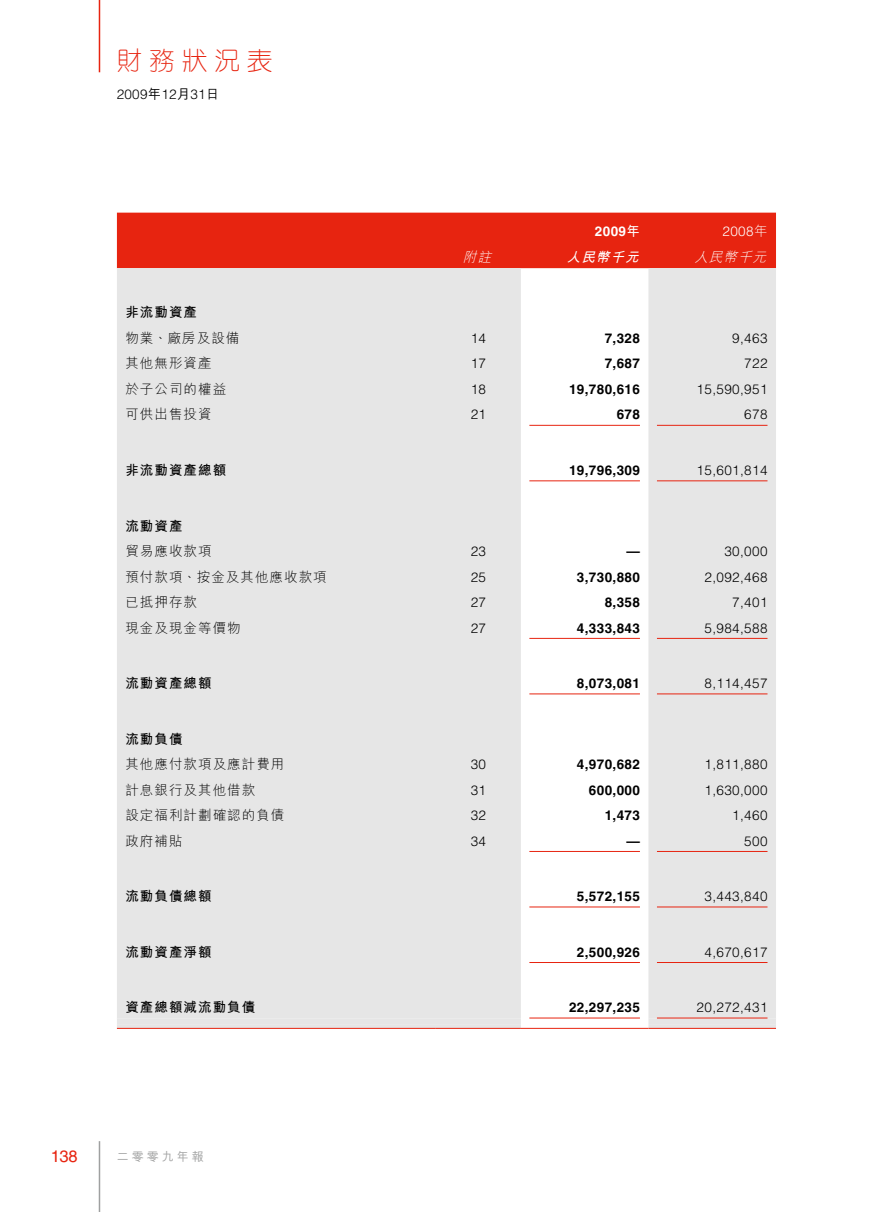
<style>
.page{position:relative;width:893px;height:1212px;background:#fff}
.page>*{position:absolute;margin:0;border:0;box-sizing:border-box;transform-origin:0 0}
.Body_text{font:300 25.5px "M Yuen HK";letter-spacing:.28em;color:#e72410}
.t1{font:16.5px "Helvetica LT Std";color:#e72410}
.Body_text-2{font:300 13.5px "Helvetica LT Std";letter-spacing:.03em;color:#000}
.Body_text-3{font:700 13.5px "Helvetica LT Std";letter-spacing:.03em;color:#000}
.Body_text-4{font:300 13.5px "M Hei HK";letter-spacing:.08em;color:#000}
.Body_text-5{font:700 13.5px "M Hei HK";letter-spacing:.08em;color:#000}
.Body_text-6{font:italic 300 13.5px "M Hei HK";color:#fff}
.Body_text-7{font:700 13.5px "Helvetica LT Std";color:#fff}
.Body_text-8{font:300 13.5px "Helvetica LT Std";color:#fff}
.Body_text-9{font:italic 700 13.5px "M Hei HK";color:#fff}
.t2{font:500 12px "M Hei HK";letter-spacing:.25em;color:#9fa0a0}
.s1{font-family:"M Hei HK";font-weight:500}
.s2{font-family:"M Hei HK"}
</style>
<div class="page">
<hr style="left:99px;top:0;width:1px;height:72px;background:#e72410">
<hr style="left:99px;top:1141px;width:1px;height:71px;background:#9fa0a0">
<div style="left:117px;top:213px;width:659px;height:55px;background:#e72410"></div>
<svg style="left:117px;top:268px;width:659px;height:760px;fill:#e6e6e6"></svg>
<svg style="left:117px;top:1018px;width:659px;height:6px"></svg>
<hr style="left:529px;top:425px;width:111px;height:1px;background:#e72410">
<hr style="left:657px;top:425px;width:110px;height:1px;background:#e72410">
<hr style="left:529px;top:480px;width:111px;height:1px;background:#e72410">
<hr style="left:657px;top:480px;width:110px;height:1px;background:#e72410">
<hr style="left:529px;top:638px;width:111px;height:1px;background:#e72410">
<hr style="left:657px;top:638px;width:110px;height:1px;background:#e72410">
<hr style="left:529px;top:693px;width:111px;height:1px;background:#e72410">
<hr style="left:657px;top:693px;width:110px;height:1px;background:#e72410">
<hr style="left:529px;top:851px;width:111px;height:1px;background:#e72410">
<hr style="left:657px;top:851px;width:110px;height:1px;background:#e72410">
<hr style="left:529px;top:906px;width:111px;height:1px;background:#e72410">
<hr style="left:657px;top:906px;width:110px;height:1px;background:#e72410">
<hr style="left:529px;top:962px;width:111px;height:1px;background:#e72410">
<hr style="left:657px;top:962px;width:110px;height:1px;background:#e72410">
<hr style="left:529px;top:1017px;width:111px;height:1px;background:#e72410">
<hr style="left:657px;top:1017px;width:110px;height:1px;background:#e72410">
<hr style="left:117px;top:1028px;width:319px;height:1px;background:#e72410">
<hr style="left:436px;top:1028px;width:85px;height:1px;background:#e72410">
<hr style="left:521px;top:1028px;width:127px;height:1px;background:#e72410">
<hr style="left:648px;top:1028px;width:128px;height:1px;background:#e72410">
<p class="Body_text" style="left:117px;top:43px;width:157px">財務狀況表</p>
<p class="Body_text-2" style="left:117px;top:86px;width:104px">2009<span class="s1">年</span>12<span class="s1">月</span>31<span class="s1">日</span></p>
<p class="Body_text-7" style="left:595px;top:223px;width:47px">2009<span class="s2">年</span></p>
<p class="Body_text-8" style="left:722px;top:223px;width:47px">2008<span class="s2">年</span></p>
<p class="Body_text-6" style="left:463px;top:250px;width:33px">附註</p>
<p class="Body_text-9" style="left:567px;top:247px;width:78px">人民幣千元</p>
<p class="Body_text-6" style="left:694px;top:250px;width:77px">人民幣千元</p>
<p class="Body_text-5" style="left:125px;top:303px;width:73px">非流動資產</p>
<p class="Body_text-4" style="left:125px;top:331px;width:116px">物業、廠房及設備</p>
<p class="Body_text-2" style="left:471px;top:330px;width:17px">14</p>
<p class="Body_text-3" style="left:605px;top:330px;width:37px">7,328</p>
<p class="Body_text-2" style="left:732px;top:330px;width:37px">9,463</p>
<p class="Body_text-4" style="left:125px;top:357px;width:88px">其他無形資產</p>
<p class="Body_text-2" style="left:471px;top:355px;width:17px">17</p>
<p class="Body_text-3" style="left:605px;top:355px;width:37px">7,687</p>
<p class="Body_text-2" style="left:744px;top:355px;width:25px">722</p>
<p class="Body_text-4" style="left:125px;top:382px;width:102px">於子公司的權益</p>
<p class="Body_text-2" style="left:471px;top:381px;width:17px">18</p>
<p class="Body_text-3" style="left:569px;top:381px;width:72px">19,780,616</p>
<p class="Body_text-2" style="left:697px;top:381px;width:72px">15,590,951</p>
<p class="Body_text-4" style="left:125px;top:408px;width:88px">可供出售投資</p>
<p class="Body_text-2" style="left:471px;top:406px;width:17px">21</p>
<p class="Body_text-3" style="left:617px;top:406px;width:25px">678</p>
<p class="Body_text-2" style="left:744px;top:406px;width:25px">678</p>
<p class="Body_text-5" style="left:125px;top:460px;width:102px">非流動資產總額</p>
<p class="Body_text-3" style="left:569px;top:462px;width:72px">19,796,309</p>
<p class="Body_text-2" style="left:697px;top:462px;width:72px">15,601,814</p>
<p class="Body_text-5" style="left:125px;top:516px;width:59px">流動資產</p>
<p class="Body_text-4" style="left:125px;top:544px;width:88px">貿易應收款項</p>
<p class="Body_text-2" style="left:471px;top:543px;width:17px">23</p>
<p class="Body_text-3" style="left:626px;top:543px;width:15px">—</p>
<p class="Body_text-2" style="left:724px;top:543px;width:45px">30,000</p>
<p class="Body_text-4" style="left:125px;top:570px;width:203px">預付款項、按金及其他應收款項</p>
<p class="Body_text-2" style="left:471px;top:568px;width:17px">25</p>
<p class="Body_text-3" style="left:577px;top:568px;width:65px">3,730,880</p>
<p class="Body_text-2" style="left:704px;top:568px;width:65px">2,092,468</p>
<p class="Body_text-4" style="left:125px;top:595px;width:73px">已抵押存款</p>
<p class="Body_text-2" style="left:471px;top:594px;width:17px">27</p>
<p class="Body_text-3" style="left:605px;top:594px;width:37px">8,358</p>
<p class="Body_text-2" style="left:732px;top:594px;width:37px">7,401</p>
<p class="Body_text-4" style="left:125px;top:621px;width:117px">現金及現金等價物</p>
<p class="Body_text-2" style="left:471px;top:619px;width:17px">27</p>
<p class="Body_text-3" style="left:577px;top:619px;width:65px">4,333,843</p>
<p class="Body_text-2" style="left:704px;top:619px;width:65px">5,984,588</p>
<p class="Body_text-5" style="left:125px;top:673px;width:88px">流動資產總額</p>
<p class="Body_text-3" style="left:577px;top:675px;width:65px">8,073,081</p>
<p class="Body_text-2" style="left:704px;top:675px;width:65px">8,114,457</p>
<p class="Body_text-5" style="left:125px;top:729px;width:59px">流動負債</p>
<p class="Body_text-4" style="left:125px;top:757px;width:161px">其他應付款項及應計費用</p>
<p class="Body_text-2" style="left:471px;top:756px;width:17px">30</p>
<p class="Body_text-3" style="left:577px;top:756px;width:65px">4,970,682</p>
<p class="Body_text-2" style="left:704px;top:756px;width:65px">1,811,880</p>
<p class="Body_text-4" style="left:125px;top:783px;width:131px">計息銀行及其他借款</p>
<p class="Body_text-2" style="left:471px;top:781px;width:17px">31</p>
<p class="Body_text-3" style="left:589px;top:781px;width:53px">600,000</p>
<p class="Body_text-2" style="left:704px;top:781px;width:65px">1,630,000</p>
<p class="Body_text-4" style="left:125px;top:808px;width:161px">設定福利計劃確認的負債</p>
<p class="Body_text-2" style="left:471px;top:807px;width:17px">32</p>
<p class="Body_text-3" style="left:605px;top:807px;width:37px">1,473</p>
<p class="Body_text-2" style="left:732px;top:807px;width:37px">1,460</p>
<p class="Body_text-4" style="left:125px;top:834px;width:59px">政府補貼</p>
<p class="Body_text-2" style="left:471px;top:832px;width:17px">34</p>
<p class="Body_text-3" style="left:626px;top:832px;width:15px">—</p>
<p class="Body_text-2" style="left:744px;top:832px;width:25px">500</p>
<p class="Body_text-5" style="left:125px;top:886px;width:88px">流動負債總額</p>
<p class="Body_text-3" style="left:577px;top:888px;width:65px">5,572,155</p>
<p class="Body_text-2" style="left:704px;top:888px;width:65px">3,443,840</p>
<p class="Body_text-5" style="left:125px;top:942px;width:88px">流動資產淨額</p>
<p class="Body_text-3" style="left:577px;top:943px;width:65px">2,500,926</p>
<p class="Body_text-2" style="left:704px;top:943px;width:65px">4,670,617</p>
<p class="Body_text-5" style="left:125px;top:997px;width:131px">資產總額減流動負債</p>
<p class="Body_text-3" style="left:569px;top:999px;width:72px">22,297,235</p>
<p class="Body_text-2" style="left:697px;top:999px;width:72px">20,272,431</p>
<p class="t1" style="left:51px;top:1146px;width:28px">138</p>
<p class="t2" style="left:117px;top:1147px;width:88px">二零零九年報</p>
</div>
